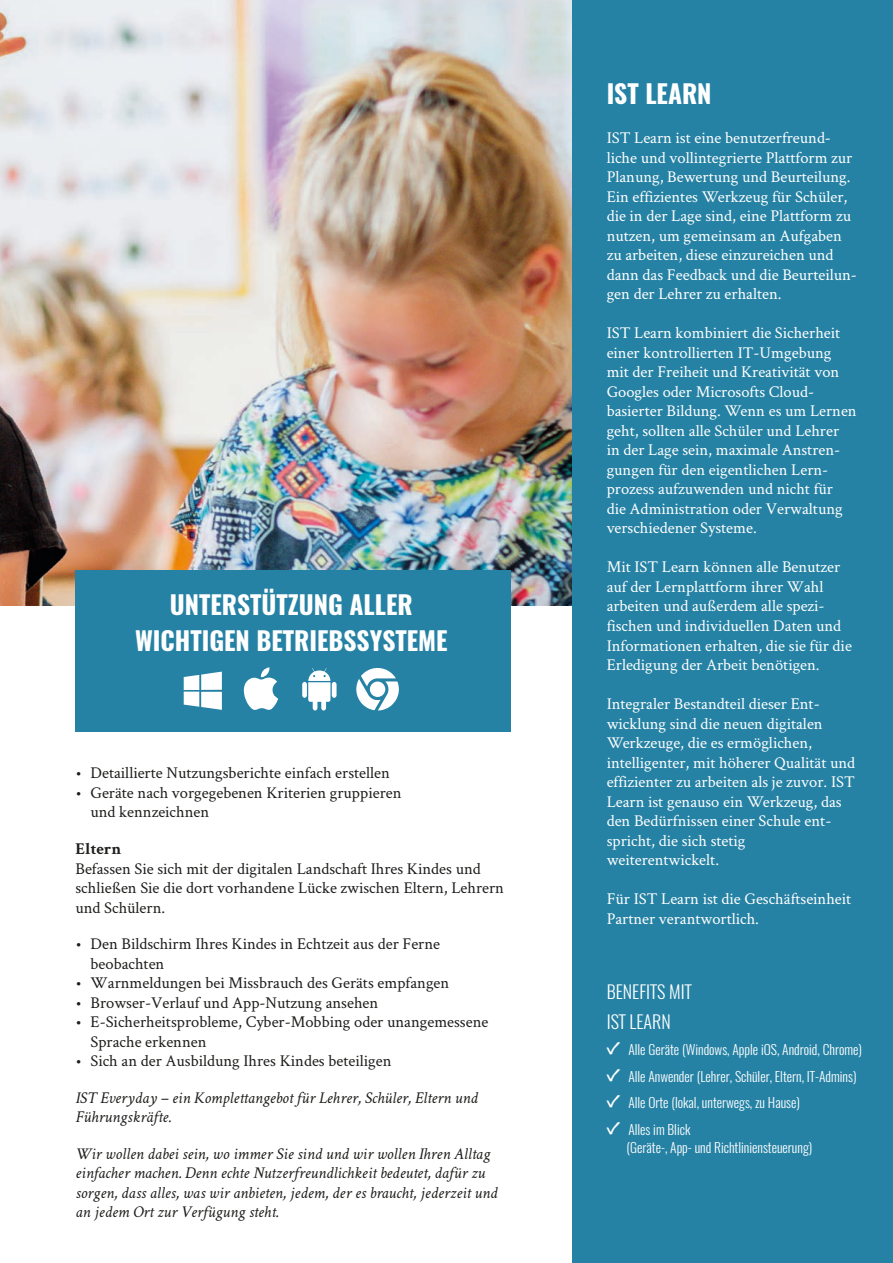
<style>
.page{position:relative;width:893px;height:1263px;background:#fff}
.page>*{position:absolute;margin:0;border:0;box-sizing:border-box;transform-origin:0 0}
.t1{font:700 25.5px/36px "Oswald";color:#fff;text-align:center}
.t2{font:300 18px/29.5px "Oswald";color:#fff}
.t3{font:16.5px/19.5px "Crimson Text";color:#fff}
.t4{font:16.5px/19.5px "Crimson Text";color:#1d1d1b}
.t5{font:italic 16.5px/19.5px "Crimson Text";color:#1d1d1b}
.t6{font:700 16.5px "Crimson Text";color:#1d1d1b}
.t7{font:300 13.5px/26.5px "Oswald";color:#fff}
</style>
<div class="page">
<img style="left:0;top:0;width:573px;height:605px">
<div style="left:573px;top:0;width:320px;height:1263px;background:#2682a4"></div>
<div style="left:76px;top:570px;width:435px;height:161px;background:#2682a4"></div>
<svg style="left:243px;top:667px;width:35px;height:43px"></svg>
<svg style="left:308px;top:668px;width:22px;height:42px"></svg>
<div style="left:302px;top:682px;width:5px;height:16px;background:#fff;border-radius:3px"></div>
<div style="left:332px;top:682px;width:5px;height:16px;background:#fff;border-radius:3px"></div>
<svg style="left:184px;top:672px;width:38px;height:38px"></svg>
<svg style="left:356px;top:668px;width:43px;height:42px"></svg>
<div style="left:370px;top:681px;width:15px;height:16px;background:#fff;border-radius:50%"></div>
<h1 class="t1" style="left:135px;top:587px;width:314px">UNTERSTÜTZUNG ALLER<br>WICHTIGEN BETRIEBSSYSTEME</h1>
<p class="t4" style="left:76px;top:763px;width:316px">• Detaillierte Nutzungsberichte einfach erstellen</p>
<p class="t4" style="left:91px;top:782px;width:312px;text-indent:-15px">• Geräte nach vorgegebenen Kriterien gruppieren und kennzeichnen</p>
<p class="t6" style="left:76px;top:839px;width:47px">Eltern</p>
<p class="t4" style="left:76px;top:858px;width:430px">Befassen Sie sich mit der digitalen Landschaft Ihres Kindes und schließen Sie die dort vorhandene Lücke zwischen Eltern, Lehrern und Schülern.</p>
<p class="t4" style="left:91px;top:933px;width:351px;text-indent:-15px">• Den Bildschirm Ihres Kindes in Echtzeit aus der Ferne beobachten</p>
<p class="t4" style="left:76px;top:972px;width:375px">• Warnmeldungen bei Missbrauch des Geräts empfangen</p>
<p class="t4" style="left:76px;top:992px;width:304px">• Browser-Verlauf und App-Nutzung ansehen</p>
<p class="t4" style="left:91px;top:1011px;width:399px;text-indent:-15px">• E-Sicherheitsprobleme, Cyber-Mobbing oder unangemessene<br>Sprache erkennen</p>
<p class="t4" style="left:76px;top:1050px;width:317px">• Sich an der Ausbildung Ihres Kindes beteiligen</p>
<p class="t5" style="left:76px;top:1088px;width:404px">IST Everyday – ein Komplettangebot für Lehrer, Schüler, Eltern und<br>Führungskräfte.</p>
<p class="t5" style="left:76px;top:1144px;width:423px">Wir wollen dabei sein, wo immer Sie sind und wir wollen Ihren Alltag einfacher machen. Denn echte Nutzerfreundlichkeit bedeutet, dafür zu sorgen, dass alles, was wir anbieten, jedem, der es braucht, jederzeit und an jedem Ort zur Verfügung steht.</p>
<h1 class="t1" style="left:607px;top:77px;width:106px">IST LEARN</h1>
<p class="t3" style="left:607px;top:128px;width:252px">IST Learn ist eine benutzerfreund&shy;liche und vollintegrierte Plattform zur Planung, Bewertung und Beurteilung.<br>Ein effizientes Werkzeug für Schüler, die in der Lage sind, eine Plattform zu nutzen, um gemeinsam an Aufgaben zu arbeiten, diese einzureichen und dann das Feedback und die Beurteilun&shy;gen der Lehrer zu erhalten.</p>
<p class="t3" style="left:607px;top:323px;width:252px">IST Learn kombiniert die Sicherheit einer kontrollierten IT-Umgebung mit der Freiheit und Kreativität von Googles oder Microsofts Cloud&shy;basierter Bildung. Wenn es um Lernen geht, sollten alle Schüler und Lehrer<br>in der Lage sein, maximale Anstren&shy;gungen für den eigentlichen Lern&shy;prozess aufzuwenden und nicht für<br>die Administration oder Verwaltung verschiedener Systeme.</p>
<p class="t3" style="left:607px;top:557px;width:247px">Mit IST Learn können alle Benutzer auf der Lernplattform ihrer Wahl arbeiten und außerdem alle spezi&shy;fischen und individuellen Daten und Informationen erhalten, die sie für die Erledigung der Arbeit benötigen.</p>
<p class="t3" style="left:607px;top:693px;width:250px">Integraler Bestandteil dieser Ent&shy;wicklung sind die neuen digitalen Werkzeuge, die es ermöglichen, intelligenter, mit höherer Qualität und effizienter zu arbeiten als je zuvor. IST Learn ist genauso ein Werkzeug, das den Bedürfnissen einer Schule ent&shy;spricht, die sich stetig weiterentwickelt.</p>
<p class="t3" style="left:607px;top:888px;width:246px">Für IST Learn ist die Geschäftseinheit<br>Partner verantwortlich.</p>
<p class="t2" style="left:607px;top:977px;width:87px">BENEFITS MIT<br>IST LEARN</p>
<p class="t7" style="left:628px;top:1037px;width:235px">Alle Geräte (Windows, Apple iOS, Android, Chrome)<br>Alle Anwender (Lehrer, Schüler, Eltern, IT-Admins)<br>Alle Orte (lokal, unterwegs, zu Hause)<br>Alles im Blick</p>
<p class="t7" style="left:626px;top:1134px;width:187px">(Geräte-, App- und Richtliniensteuerung)</p>
</div>
